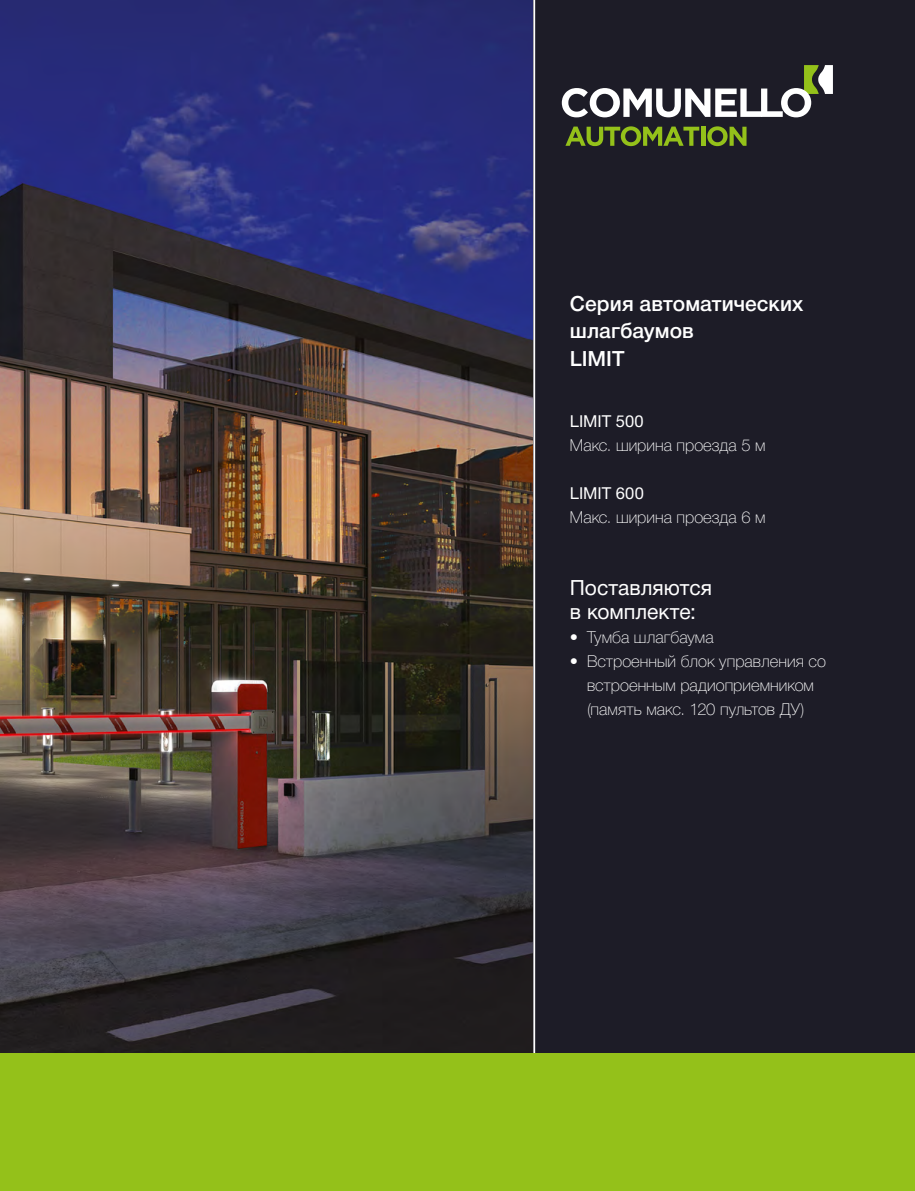
<style>
.page{position:relative;width:915px;height:1191px;background:#fff}
.page>*{position:absolute;margin:0;border:0;box-sizing:border-box;transform-origin:0 0}
.t1{font:500 21px/27px "Helvetica Neue Cyr";color:#fff}
.t2{font:21px/24px "Helvetica Neue Cyr";color:#fff}
.t3{font:100 16.5px/24px "Helvetica Neue Cyr";color:#fff;text-align:center}
.t4{font:16.5px "Helvetica Neue Cyr";color:#fff}
</style>
<div class="page">
<img style="left:0;top:0;width:533px;height:1053px">
<div style="left:533px;top:0;width:381px;height:1062px;background:#1d1c27"></div>
<svg style="left:561px;top:65px;width:271px;height:52px"></svg>
<svg style="left:565px;top:126px;width:134px;height:20px"></svg>
<svg style="left:701px;top:127px;width:3px;height:19px"></svg>
<svg style="left:707px;top:126px;width:39px;height:20px"></svg>
<svg style="left:533px;top:0;width:2px;height:1053px;background:#d2d2d4"></svg>
<div style="left:0;top:1053px;width:914px;height:138px;background:#94c11a"></div>
<p class="t1" style="left:569px;top:291px;width:235px">Серия автоматических шлагбаумов<br>LIMIT</p>
<p class="t4" style="left:569px;top:412px;width:75px">LIMIT 500</p>
<p class="t3" style="left:569px;top:433px;width:197px">Макс. ширина проезда 5 м</p>
<p class="t4" style="left:569px;top:484px;width:75px">LIMIT 600</p>
<p class="t3" style="left:569px;top:505px;width:197px">Макс. ширина проезда 6 м</p>
<p class="t2" style="left:569px;top:576px;width:143px">Поставляются в комплекте:</p>
<p class="t3" style="left:569px;top:625px;width:145px">• Тумба шлагбаума</p>
<p class="t3" style="left:569px;top:649px;width:257px">• Встроенный блок управления со встроенным радиоприемником (память макс. 120 пультов ДУ)</p>
</div>
